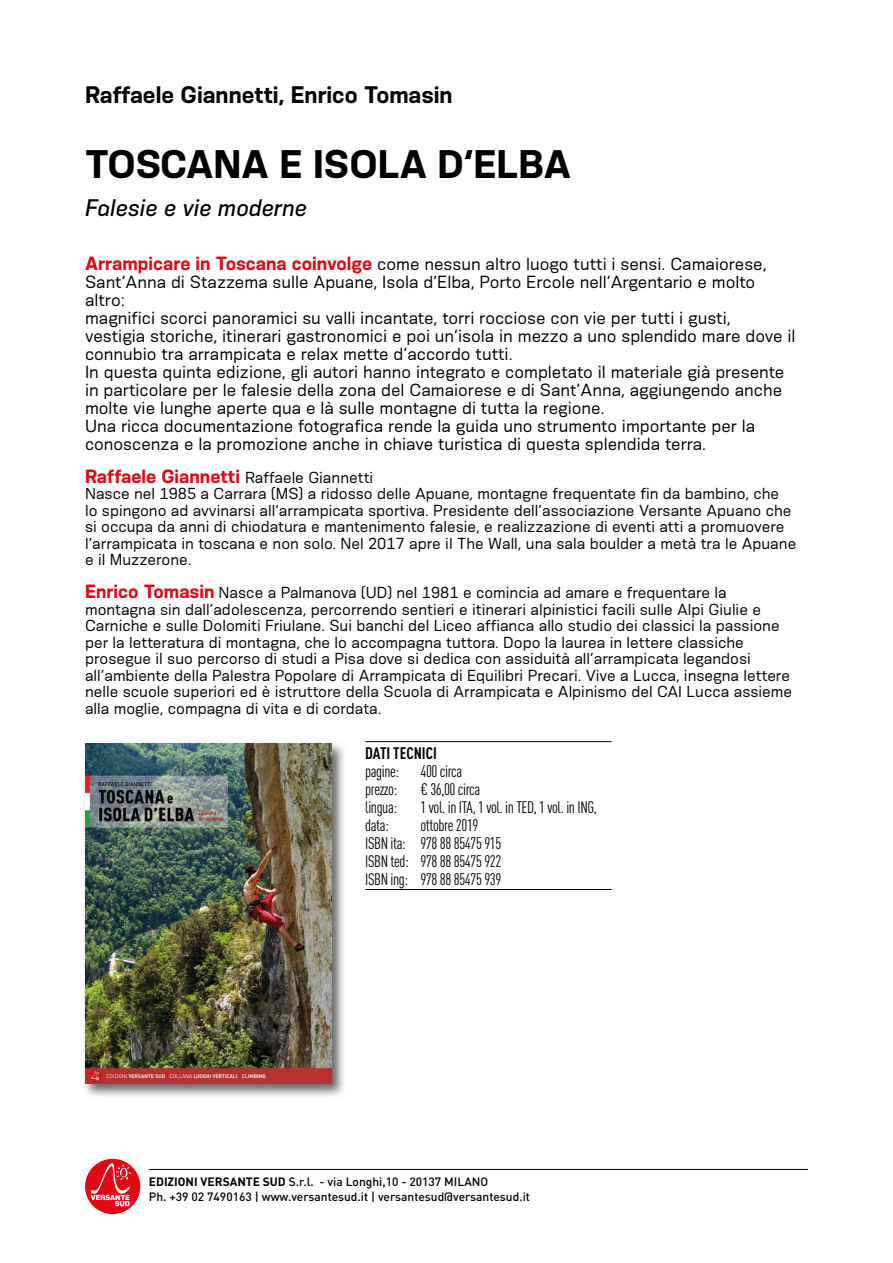
<style>
.page{position:relative;width:893px;height:1263px;background:#fff}
.page>*{position:absolute;margin:0;border:0;box-sizing:border-box;transform-origin:0 0}
.t1{font:700 37.5px "Konsens";color:#000}
.t2{font:700 22.5px "Konsens";color:#000}
.t3{font:italic 500 22.5px "Konsens";color:#000}
.t4{font:700 18px "Konsens";color:#e30613}
.t5{font:16.5px/18px "Konsens";color:#000}
.t6{font:condensed 16.5px/18px "DIN Pro";letter-spacing:-.025em;color:#000}
.t7{font:700 condensed 16.5px "DIN Pro";color:#000}
.t8{font:15px/16.5px "Konsens";color:#000}
.t9{font:500 12px/15px "DIN Pro";color:#000}
.s1{font-weight:700;font-size:18px;color:#e30613}
.s2{font-weight:400;font-size:15px;color:#000}
.s3{font-weight:700}
</style>
<div class="page">
<div style="left:85px;top:1159px;width:55px;height:55px;background:#e30613;border-radius:50%"></div>
<svg style="left:91px;top:1160px;width:40px;height:46px"></svg>
<hr style="left:149px;top:1169px;width:659px;height:1px;background:#000">
<div style="left:82px;top:740px;width:265px;height:359px;background:#000;opacity:.6"></div>
<img style="left:85px;top:743px;width:246px;height:340px">
<hr style="left:365px;top:741px;width:246px;height:1px;background:#000">
<hr style="left:365px;top:889px;width:246px;height:1px;background:#000">
<h2 class="t2" style="left:85px;top:80px;width:369px">Raffaele Giannetti, Enrico Tomasin</h2>
<h1 class="t1" style="left:85px;top:140px;width:487px">TOSCANA E ISOLA D’ELBA</h1>
<h2 class="t3" style="left:85px;top:193px;width:223px">Falesie e vie moderne</h2>
<p class="t5" style="left:85px;top:254px;width:712px"><span class="s1">Arrampicare in Toscana coinvolge</span> come nessun altro luogo tutti i sensi. Camaiorese, Sant’Anna di Stazzema sulle Apuane, Isola d’Elba, Porto Ercole nell’Argentario e molto altro:<br>magnifici scorci panoramici su valli incantate, torri rocciose con vie per tutti i gusti,<br>vestigia storiche, itinerari gastronomici e poi un’isola in mezzo a uno splendido mare dove il connubio tra arrampicata e relax mette d’accordo tutti.<br>In questa quinta edizione, gli autori hanno integrato e completato il materiale già presente in particolare per le falesie della zona del Camaiorese e di Sant’Anna, aggiungendo anche molte vie lunghe aperte qua e là sulle montagne di tutta la regione.<br>Una ricca documentazione fotografica rende la guida uno strumento importante per la conoscenza e la promozione anche in chiave turistica di questa splendida terra.</p>
<p class="t4" style="left:85px;top:464px;width:290px">Raffaele Giannetti <span class="s2">Raffaele Giannetti</span></p>
<p class="t8" style="left:85px;top:485px;width:713px">Nasce nel 1985 a Carrara (MS) a ridosso delle Apuane, montagne frequentate fin da bambino, che<br>lo spingono ad avvinarsi all’arrampicata sportiva. Presidente dell’associazione Versante Apuano che si occupa da anni di chiodatura e mantenimento falesie, e realizzazione di eventi atti a promuovere l’arrampicata in toscana e non solo. Nel 2017 apre il The Wall, una sala boulder a metà tra le Apuane e il Muzzerone.</p>
<p class="t8" style="left:85px;top:584px;width:709px"><span class="s1">Enrico Tomasin</span> Nasce a Palmanova (UD) nel 1981 e comincia ad amare e frequentare la montagna sin dall’adolescenza, percorrendo sentieri e itinerari alpinistici facili sulle Alpi Giulie e Carniche e sulle Dolomiti Friulane. Sui banchi del Liceo affianca allo studio dei classici la passione per la letteratura di montagna, che lo accompagna tuttora. Dopo la laurea in lettere classiche prosegue il suo percorso di studi a Pisa dove si dedica con assiduità all’arrampicata legandosi all’ambiente della Palestra Popolare di Arrampicata di Equilibri Precari. Vive a Lucca, insegna lettere nelle scuole superiori ed è istruttore della Scuola di Arrampicata e Alpinismo del CAI Lucca assieme alla moglie, compagna di vita e di cordata.</p>
<p class="t7" style="left:365px;top:741px;width:73px">DATI TECNICI</p>
<p class="t6" style="left:365px;top:761px;width:36px">pagine:</p>
<p class="t6" style="left:421px;top:761px;width:43px">400 circa</p>
<p class="t6" style="left:365px;top:779px;width:33px">prezzo:</p>
<p class="t6" style="left:421px;top:779px;width:61px">€ 36,00 circa</p>
<p class="t6" style="left:365px;top:797px;width:33px">lingua:</p>
<p class="t6" style="left:421px;top:797px;width:178px">1 vol. in ITA, 1 vol. in TED, 1 vol. in ING,</p>
<p class="t6" style="left:365px;top:815px;width:25px">data:</p>
<p class="t6" style="left:365px;top:815px;width:138px;text-indent:55px">ottobre 2019<br>ISBN ita: 978 88 85475 915<br>ISBN ted: 978 88 85475 922<br>ISBN ing: 978 88 85475 939</p>
<p class="t9" style="left:149px;top:1173px;width:383px"><span class="s3">EDIZIONI VERSANTE SUD</span> S.r.l. - via Longhi,10 - 20137 MILANO<br>Ph. +39 02 7490163 | www.versantesud.it | versantesud@versantesud.it</p>
</div>
